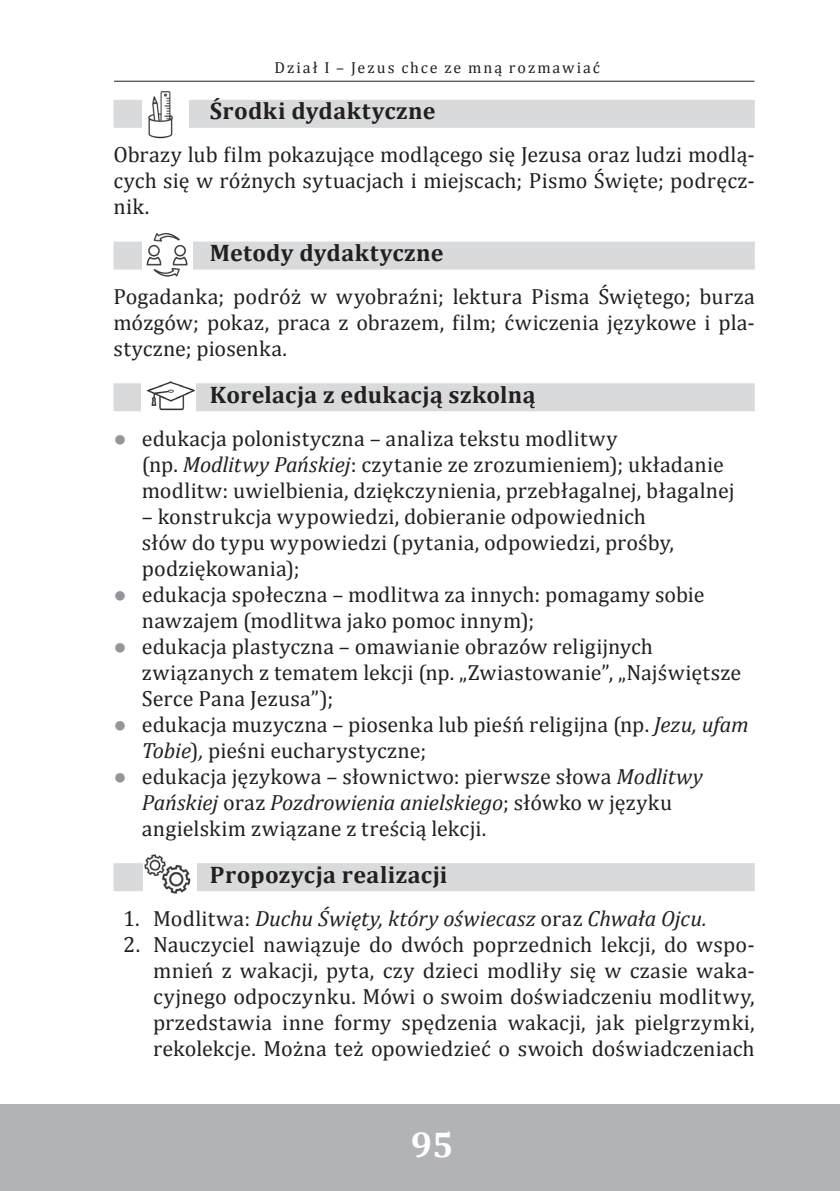
<style>
.page{position:relative;width:840px;height:1191px;background:#fff}
.page>*{position:absolute;margin:0;border:0;box-sizing:border-box;transform-origin:0 0}
.t1{font:700 36px "Cambria";color:#fff}
.t2{font:700 24px "Cambria";letter-spacing:.02em;color:#231f20}
.t3{font:22px/26px "Cambria";letter-spacing:.01em;color:#231f20}
.t4{font:italic 22px "Cambria";letter-spacing:.005em;color:#231f20}
.t5{font:16px "Cambria";letter-spacing:.12em;color:#231f20}
.s1{font-family:"Arial";color:#939598}
.s2{font-style:italic}
.s3{font-style:normal}
</style>
<div class="page">
<hr style="left:0;top:1104px;width:1px;height:87px;background:#b2b3b7">
<div style="left:1px;top:1104px;width:838px;height:87px;background:#b2b3b7"></div>
<hr style="left:114px;top:81px;width:640px;height:1px;background:#231f20">
<div style="left:113px;top:100px;width:641px;height:28px;background:#d9dadc"></div>
<div style="left:113px;top:241px;width:641px;height:28px;background:#d9dadc"></div>
<div style="left:113px;top:383px;width:641px;height:28px;background:#d9dadc"></div>
<div style="left:113px;top:863px;width:641px;height:28px;background:#d9dadc"></div>
<div style="left:142px;top:91px;width:46px;height:48px;background:#fff"></div>
<img style="left:148px;top:91px;width:25px;height:47px">
<div style="left:142px;top:232px;width:50px;height:46px;background:#fff"></div>
<img style="left:146px;top:233px;width:42px;height:44px">
<div style="left:142px;top:374px;width:53px;height:47px;background:#fff"></div>
<img style="left:146px;top:381px;width:49px;height:29px">
<div style="left:143px;top:853px;width:53px;height:43px;background:#fff"></div>
<img style="left:144px;top:854px;width:47px;height:40px">
<p class="t5" style="left:274px;top:58px;width:327px">Dział I – Jezus chce ze mną rozmawiać</p>
<p class="t2" style="left:210px;top:94px;width:227px">Środki dydaktyczne</p>
<p class="t3" style="left:113px;top:142px;width:642px;text-align:justify">Obrazy lub film pokazujące modlącego się Jezusa oraz ludzi modlą&shy;cych się w różnych sytuacjach i miejscach; Pismo Święte; podręcz&shy;nik.</p>
<p class="t2" style="left:210px;top:236px;width:235px">Metody dydaktyczne</p>
<p class="t3" style="left:113px;top:283px;width:642px;text-align:justify">Pogadanka; podróż w wyobraźni; lektura Pisma Świętego; burza mózgów; pokaz, praca z obrazem, film; ćwiczenia językowe i pla&shy;styczne; piosenka.</p>
<p class="t2" style="left:210px;top:378px;width:327px">Korelacja z edukacją szkolną</p>
<p class="t3" style="left:142px;top:425px;width:594px;text-indent:-28px"><span class="s1">●</span> edukacja polonistyczna – analiza tekstu modlitwy<br>(np. <span class="s2">Modlitwy Pańskiej</span>: czytanie ze zrozumieniem); układanie modlitw: uwielbienia, dziękczynienia, przebłagalnej, błagalnej</p>
<p class="t3" style="left:142px;top:503px;width:533px">– konstrukcja wypowiedzi, dobieranie odpowiednich słów do typu wypowiedzi (pytania, odpowiedzi, prośby, podziękowania);</p>
<p class="t3" style="left:142px;top:581px;width:564px;text-indent:-28px"><span class="s1">●</span> edukacja społeczna – modlitwa za innych: pomagamy sobie nawzajem (modlitwa jako pomoc innym);</p>
<p class="t3" style="left:142px;top:633px;width:600px;text-indent:-28px"><span class="s1">●</span> edukacja plastyczna – omawianie obrazów religijnych związanych z tematem lekcji (np. „Zwiastowanie”, „Najświętsze<br>Serce Pana Jezusa”);</p>
<p class="t3" style="left:142px;top:711px;width:608px;text-indent:-28px"><span class="s1">●</span> edukacja muzyczna – piosenka lub pieśń religijna (np. <span class="s2">Jezu, ufam<br>Tobie</span>)<span class="s2">,</span> pieśni eucharystyczne;</p>
<p class="t3" style="left:142px;top:763px;width:562px;text-indent:-28px"><span class="s1">●</span> edukacja językowa – słownictwo: pierwsze słowa <span class="s2">Modlitwy<br>Pańskiej</span> oraz <span class="s2">Pozdrowienia anielskiego</span>; słówko w języku angielskim związane z treścią lekcji.</p>
<p class="t2" style="left:210px;top:857px;width:239px">Propozycja realizacji</p>
<p class="t4" style="left:123px;top:902px;width:584px"><span class="s3">1. Modlitwa:</span> Duchu Święty, który oświecasz <span class="s3">oraz</span> Chwała Ojcu.</p>
<p class="t3" style="left:153px;top:931px;width:602px;text-align:justify;text-indent:-30px">2. Nauczyciel nawiązuje do dwóch poprzednich lekcji, do wspo&shy;mnień z wakacji, pyta, czy dzieci modliły się w czasie waka&shy;cyjnego odpoczynku. Mówi o swoim doświadczeniu modlitwy, przedstawia inne formy spędzenia wakacji, jak pielgrzymki, rekolekcje. Można też opowiedzieć o swoich doświadczeniach</p>
<p class="t1" style="left:410px;top:1118px;width:44px">95</p>
</div>
